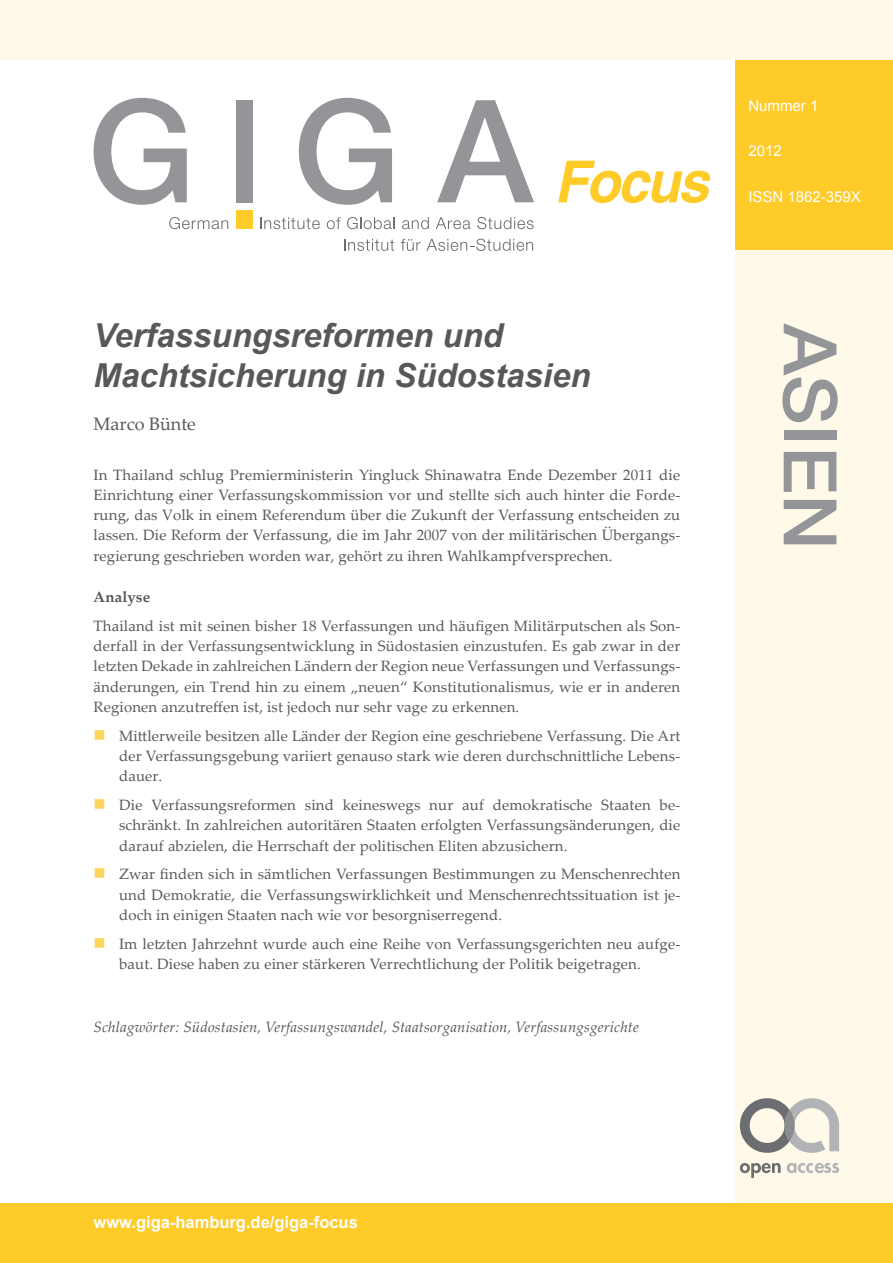
<style>
.page{position:relative;width:893px;height:1263px;background:#fff}
.page>*{position:absolute;margin:0;border:0;box-sizing:border-box;transform-origin:0 0}
.foc__1__seite_titel{font:italic 700 33px/39.6px "Arial";color:#57585a}
.foc__1__seite_autor{font:18px "Palatino Linotype";color:#57585a}
.foc__text_fusszeile{font:700 16.5px "Arial";color:#fff}
.foc__1__seite_fliess{font:15px/20.2px "Palatino Linotype";letter-spacing:.01em;color:#57585a;text-align:justify}
.foc__1__seite_aufzae{font:15px/20.2px "Palatino Linotype";letter-spacing:.01em;color:#57585a;text-align:justify}
.foc__1__seite_schlag{font:italic 15px "Palatino Linotype";letter-spacing:.01em;color:#57585a}
.foc__1__seite_ausgab{font:15px "Arial";color:#fff}
.foc__1__seite_analys{font:700 15px "Palatino Linotype";letter-spacing:.01em;color:#57585a}
</style>
<div class="page">
<div style="left:736px;top:60px;width:157px;height:207px;background:#fecb29"></div>
<div style="left:736px;top:251px;width:157px;height:1012px;background:#fef9e9"></div>
<div style="left:0;top:1203px;width:893px;height:60px;background:#fecb29"></div>
<div style="left:0;top:0;width:893px;height:60px;background:#fef9e9"></div>
<svg style="left:782px;top:323px;width:56px;height:99px"></svg>
<div style="left:784px;top:430px;width:52px;height:10px;background:#939598"></div>
<svg style="left:784px;top:452px;width:52px;height:40px"></svg>
<svg style="left:784px;top:500px;width:52px;height:44px"></svg>
<svg style="left:344px;top:239px;width:50px;height:12px"></svg>
<svg style="left:401px;top:239px;width:132px;height:12px"></svg>
<svg style="left:169px;top:217px;width:59px;height:12px"></svg>
<svg style="left:260px;top:217px;width:60px;height:12px"></svg>
<svg style="left:327px;top:217px;width:14px;height:12px"></svg>
<svg style="left:347px;top:217px;width:47px;height:12px"></svg>
<svg style="left:402px;top:217px;width:27px;height:12px"></svg>
<svg style="left:436px;top:217px;width:34px;height:12px"></svg>
<svg style="left:477px;top:217px;width:57px;height:12px"></svg>
<div style="left:236px;top:100px;width:17px;height:102px;background:#939598"></div>
<svg style="left:94px;top:98px;width:93px;height:107px"></svg>
<svg style="left:299px;top:98px;width:93px;height:107px"></svg>
<svg style="left:437px;top:100px;width:97px;height:102px"></svg>
<div style="left:236px;top:211px;width:17px;height:18px;background:#fecb29"></div>
<svg style="left:558px;top:161px;width:153px;height:42px"></svg>
<svg style="left:740px;top:1098px;width:99px;height:55px"></svg>
<svg style="left:740px;top:1163px;width:41px;height:15px"></svg>
<svg style="left:787px;top:1163px;width:52px;height:10px"></svg>
<p class="foc__1__seite_titel" style="left:94px;top:317px;width:498px">Verfassungsreformen und<br>Machtsicherung in Südostasien</p>
<p class="foc__1__seite_autor" style="left:94px;top:411px;width:104px">Marco Bünte</p>
<p class="foc__1__seite_fliess" style="left:94px;top:464px;width:588px">In Thailand schlug Premierministerin Yingluck Shinawatra Ende Dezember 2011 die Einrichtung einer Verfassungskommission vor und stellte sich auch hinter die Forde&shy;rung, das Volk in einem Referendum über die Zukunft der Verfassung entscheiden zu lassen. Die Reform der Verfassung, die im Jahr 2007 von der militärischen Übergangs&shy;regierung geschrieben worden war, gehört zu ihren Wahlkampfversprechen.</p>
<p class="foc__1__seite_analys" style="left:94px;top:586px;width:58px">Analyse</p>
<p class="foc__1__seite_fliess" style="left:94px;top:615px;width:588px">Thailand ist mit seinen bisher 18 Verfassungen und häufigen Militärputschen als Son&shy;derfall in der Verfassungsentwicklung in Südostasien einzustufen. Es gab zwar in der letzten Dekade in zahlreichen Ländern der Region neue Verfassungen und Verfassungs&shy;änderungen, ein Trend hin zu einem „neuen“ Konstitutionalismus, wie er in anderen Regionen anzutreffen ist, ist jedoch nur sehr vage zu erkennen.</p>
<p class="foc__1__seite_aufzae" style="left:119px;top:725px;width:563px">Mittlerweile besitzen alle Länder der Region eine geschriebene Verfassung. Die Art der Verfassungsgebung variiert genauso stark wie deren durchschnittliche Lebens&shy;dauer.</p>
<p class="foc__1__seite_aufzae" style="left:119px;top:794px;width:563px">Die Verfassungsreformen sind keineswegs nur auf demokratische Staaten be&shy;schränkt. In zahlreichen autoritären Staaten erfolgten Verfassungsänderungen, die darauf abzielen, die Herrschaft der politischen Eliten abzusichern.</p>
<p class="foc__1__seite_aufzae" style="left:119px;top:863px;width:563px">Zwar finden sich in sämtlichen Verfassungen Bestimmungen zu Menschenrechten und Demokratie, die Verfassungswirklichkeit und Menschenrechtssituation ist je&shy;doch in einigen Staaten nach wie vor besorgniserregend.</p>
<p class="foc__1__seite_aufzae" style="left:119px;top:933px;width:563px">Im letzten Jahrzehnt wurde auch eine Reihe von Verfassungsgerichten neu aufge&shy;baut. Diese haben zu einer stärkeren Verrechtlichung der Politik beigetragen.</p>
<p class="foc__1__seite_schlag" style="left:94px;top:1016px;width:547px">Schlagwörter: Südostasien, Verfassungswandel, Staatsorganisation, Verfassungsgerichte</p>
<p class="foc__1__seite_ausgab" style="left:748px;top:96px;width:72px">Nummer 1</p>
<p class="foc__1__seite_ausgab" style="left:748px;top:141px;width:35px">2012</p>
<p class="foc__1__seite_ausgab" style="left:748px;top:187px;width:114px">ISSN 1862-359X</p>
<p class="foc__text_fusszeile" style="left:94px;top:1211px;width:266px">www.giga-hamburg.de/giga-focus</p>
</div>
